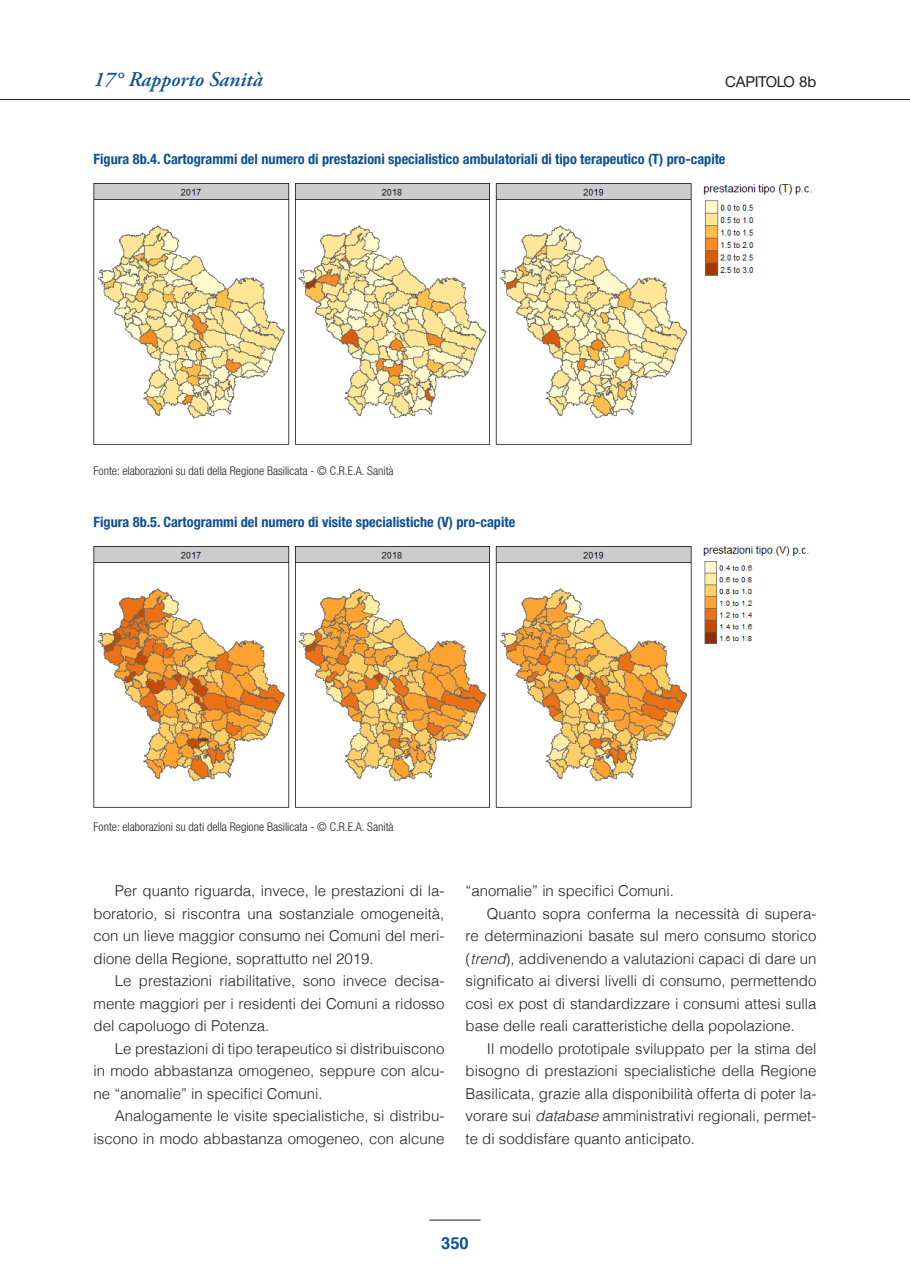
<style>
.page{position:relative;width:910px;height:1280px;background:#fff}
.page>*{position:absolute;margin:0;border:0;box-sizing:border-box;transform-origin:0 0}
.t1{font:italic 600 21px "Adobe Garamond Pro";color:#0b4f94}
.t2{font:700 16.5px "Helvetica";color:#0b4f94}
.t3{font:300 15px/22.5px "Helvetica";color:#231f20;text-align:justify}
.t4{font:15px "Helvetica Neue";letter-spacing:-.025em;color:#231f20}
.t5{font:700 condensed 14.25px "Helvetica Neue";color:#0b4f94}
.t6{font:300 condensed 12px "Helvetica Neue";color:#231f20}
.s1{font-style:italic}
</style>
<div class="page">
<hr style="left:0;top:99px;width:910px;height:1px;background:#231f20">
<hr style="left:429px;top:1220px;width:51px;height:1px;background:#231f20">
<img style="left:94px;top:183px;width:598px;height:262px">
<img style="left:703px;top:184px;width:109px;height:92px">
<img style="left:94px;top:546px;width:598px;height:262px">
<img style="left:703px;top:545px;width:106px;height:99px">
<h1 class="t1" style="left:94px;top:67px;width:170px">17° Rapporto Sanità</h1>
<p class="t4" style="left:725px;top:73px;width:93px">CAPITOLO 8b</p>
<p class="t5" style="left:94px;top:150px;width:633px">Figura 8b.4. Cartogrammi del numero di prestazioni specialistico ambulatoriali di tipo terapeutico (T) pro-capite</p>
<p class="t6" style="left:94px;top:463px;width:302px">Fonte: elaborazioni su dati della Regione Basilicata - © C.R.E.A. Sanità</p>
<p class="t5" style="left:94px;top:513px;width:423px">Figura 8b.5. Cartogrammi del numero di visite specialistiche (V) pro-capite</p>
<p class="t6" style="left:94px;top:820px;width:302px">Fonte: elaborazioni su dati della Regione Basilicata - © C.R.E.A. Sanità</p>
<p class="t3" style="left:94px;top:878px;width:352px;text-indent:21px">Per quanto riguarda, invece, le prestazioni di la&shy;boratorio, si riscontra una sostanziale omogeneità, con un lieve maggior consumo nei Comuni del meri&shy;dione della Regione, soprattutto nel 2019.</p>
<p class="t3" style="left:94px;top:968px;width:352px;text-indent:21px">Le prestazioni riabilitative, sono invece decisa&shy;mente maggiori per i residenti dei Comuni a ridosso del capoluogo di Potenza.</p>
<p class="t3" style="left:94px;top:1036px;width:352px;text-indent:21px">Le prestazioni di tipo terapeutico si distribuiscono in modo abbastanza omogeneo, seppure con alcu&shy;ne “anomalie” in specifici Comuni.</p>
<p class="t3" style="left:94px;top:1103px;width:352px;text-align:right">Analogamente le visite specialistiche, si distribu&shy;iscono in modo abbastanza omogeneo, con alcune</p>
<p class="t3" style="left:466px;top:878px;width:210px">“anomalie” in specifici Comuni.</p>
<p class="t3" style="left:487px;top:901px;width:331px">Quanto sopra conferma la necessità di supera-</p>
<p class="t3" style="left:466px;top:923px;width:352px">re determinazioni basate sul mero consumo storico</p>
<p class="t3" style="left:466px;top:946px;width:352px">(<span class="s1">trend</span>), addivenendo a valutazioni capaci di dare un</p>
<p class="t3" style="left:466px;top:968px;width:352px">significato ai diversi livelli di consumo, permettendo</p>
<p class="t3" style="left:466px;top:991px;width:352px">così ex post di standardizzare i consumi attesi sulla</p>
<p class="t3" style="left:466px;top:1013px;width:331px">base delle reali caratteristiche della popolazione.</p>
<p class="t3" style="left:487px;top:1036px;width:331px">Il modello prototipale sviluppato per la stima del</p>
<p class="t3" style="left:466px;top:1058px;width:352px">bisogno di prestazioni specialistiche della Regione</p>
<p class="t3" style="left:466px;top:1081px;width:352px">Basilicata, grazie alla disponibilità offerta di poter la-</p>
<p class="t3" style="left:466px;top:1103px;width:352px">vorare sui <span class="s1">database</span> amministrativi regionali, permet-</p>
<p class="t3" style="left:466px;top:1126px;width:231px">te di soddisfare quanto anticipato.</p>
<p class="t2" style="left:441px;top:1229px;width:29px">350</p>
</div>
